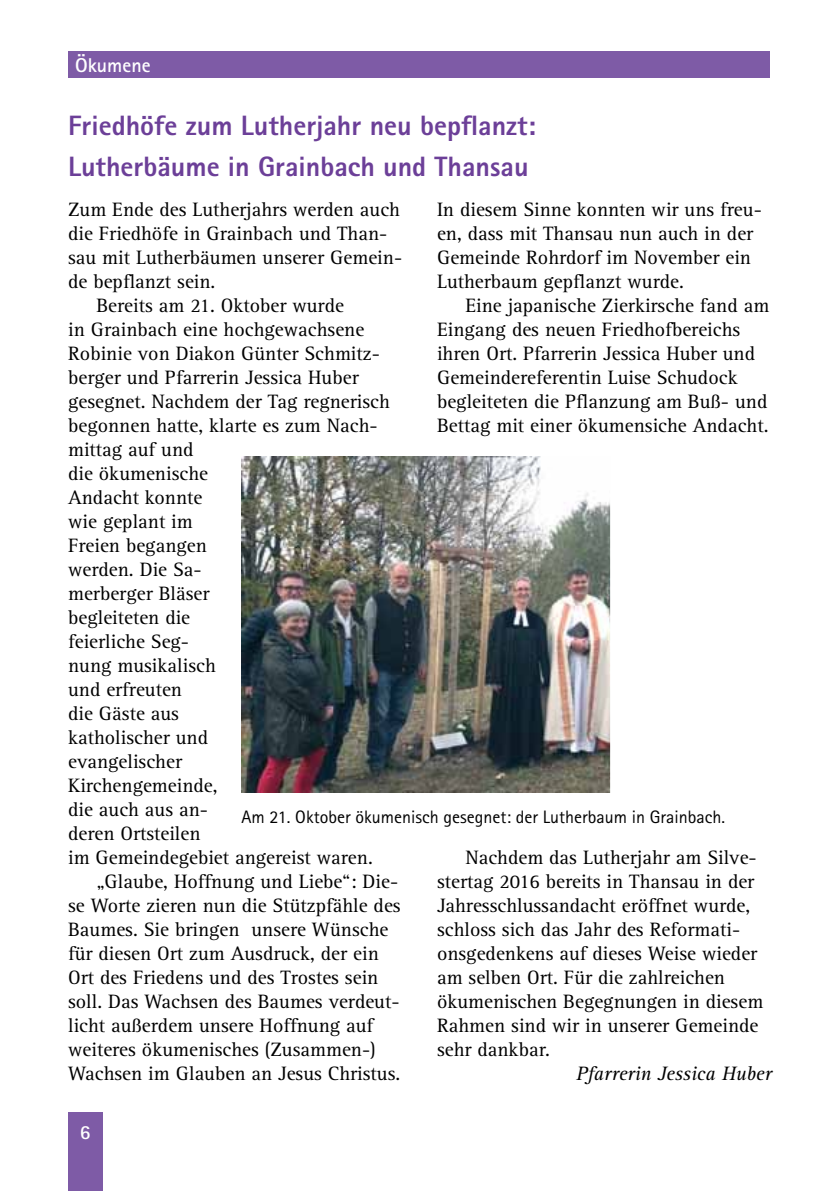
<style>
.page{position:relative;width:840px;height:1191px;background:#fff}
.page>*{position:absolute;margin:0;border:0;box-sizing:border-box;transform-origin:0 0}
.t1{font:800 28px/41px "Rotis Sans Serif";color:#6c3f98}
.t2{font:20px/24px "Rotis Serif";color:#000}
.t3{font:italic 20px "Rotis Serif";color:#000}
.t4{font:700 20px "Rotis Sans Serif";color:#fff}
.t5{font:18px "Rotis Sans Serif";color:#000}
</style>
<div class="page">
<div style="left:68px;top:51px;width:701px;height:26px;background:#7e5ba6"></div>
<div style="left:68px;top:1112px;width:34px;height:79px;background:#7e5ba6"></div>
<img style="left:241px;top:456px;width:368px;height:337px">
<div style="left:609px;top:448px;width:230px;height:353px;border:2px solid #fff"></div>
<p class="t4" style="left:75px;top:53px;width:77px">Ökumene</p>
<h1 class="t1" style="left:68px;top:105px;width:469px">Friedhöfe zum Lutherjahr neu bepflanzt:<br>Lutherbäume in Grainbach und Thansau</h1>
<p class="t2" style="left:68px;top:198px;width:333px">Zum Ende des Lutherjahrs werden auch</p>
<p class="t2" style="left:68px;top:222px;width:320px">die Friedhöfe in Grainbach und Than-</p>
<p class="t2" style="left:68px;top:246px;width:335px">sau mit Lutherbäumen unserer Gemein-</p>
<p class="t2" style="left:68px;top:270px;width:149px">de bepflanzt sein.</p>
<p class="t2" style="left:96px;top:294px;width:249px">Bereits am 21. Oktober wurde</p>
<p class="t2" style="left:68px;top:318px;width:297px">in Grainbach eine hochgewachsene</p>
<p class="t2" style="left:68px;top:342px;width:313px">Robinie von Diakon Günter Schmitz-</p>
<p class="t2" style="left:68px;top:366px;width:292px">berger und Pfarrerin Jessica Huber</p>
<p class="t2" style="left:68px;top:390px;width:323px">gesegnet. Nachdem der Tag regnerisch</p>
<p class="t2" style="left:68px;top:414px;width:311px">begonnen hatte, klarte es zum Nach-</p>
<p class="t2" style="left:68px;top:438px;width:127px">mittag auf und</p>
<p class="t2" style="left:68px;top:462px;width:141px">die ökumenische</p>
<p class="t2" style="left:68px;top:486px;width:136px">Andacht konnte</p>
<p class="t2" style="left:68px;top:510px;width:126px">wie geplant im</p>
<p class="t2" style="left:68px;top:534px;width:140px">Freien begangen</p>
<p class="t2" style="left:68px;top:558px;width:135px">werden. Die Sa-</p>
<p class="t2" style="left:68px;top:582px;width:143px">merberger Bläser</p>
<p class="t2" style="left:68px;top:606px;width:123px">begleiteten die</p>
<p class="t2" style="left:68px;top:630px;width:122px">feierliche Seg-</p>
<p class="t2" style="left:68px;top:654px;width:149px">nung musikalisch</p>
<p class="t2" style="left:68px;top:678px;width:115px">und erfreuten</p>
<p class="t2" style="left:68px;top:702px;width:112px">die Gäste aus</p>
<p class="t2" style="left:68px;top:726px;width:141px">katholischer und</p>
<p class="t2" style="left:68px;top:750px;width:115px">evangelischer</p>
<p class="t2" style="left:68px;top:774px;width:151px">Kirchengemeinde,</p>
<p class="t2" style="left:68px;top:798px;width:141px">die auch aus an-</p>
<p class="t2" style="left:68px;top:822px;width:134px">deren Ortsteilen</p>
<p class="t2" style="left:68px;top:846px;width:306px">im Gemeindegebiet angereist waren.</p>
<p class="t2" style="left:96px;top:870px;width:303px">„Glaube, Hoffnung und Liebe“: Die-</p>
<p class="t2" style="left:68px;top:894px;width:334px">se Worte zieren nun die Stützpfähle des</p>
<p class="t2" style="left:68px;top:918px;width:321px">Baumes. Sie bringen unsere Wünsche</p>
<p class="t2" style="left:68px;top:942px;width:312px">für diesen Ort zum Ausdruck, der ein</p>
<p class="t2" style="left:68px;top:966px;width:311px">Ort des Friedens und des Trostes sein</p>
<p class="t2" style="left:68px;top:990px;width:333px">soll. Das Wachsen des Baumes verdeut-</p>
<p class="t2" style="left:68px;top:1014px;width:306px">licht außerdem unsere Hoffnung auf</p>
<p class="t2" style="left:68px;top:1038px;width:309px">weiteres ökumenisches (Zusammen-)</p>
<p class="t2" style="left:68px;top:1062px;width:333px">Wachsen im Glauben an Jesus Christus.</p>
<p class="t2" style="left:437px;top:198px;width:326px">In diesem Sinne konnten wir uns freu&shy;en, dass mit Thansau nun auch in der Gemeinde Rohrdorf im November ein Lutherbaum gepflanzt wurde.</p>
<p class="t2" style="left:437px;top:294px;width:333px;text-indent:28px">Eine japanische Zierkirsche fand am Eingang des neuen Friedhofbereichs ihren Ort. Pfarrerin Jessica Huber und Gemeindereferentin Luise Schudock begleiteten die Pflanzung am Buß- und Bettag mit einer ökumensiche Andacht.</p>
<p class="t5" style="left:241px;top:806px;width:485px">Am 21. Oktober ökumenisch gesegnet: der Lutherbaum in Grainbach.</p>
<p class="t2" style="left:437px;top:846px;width:327px;text-indent:28px">Nachdem das Lutherjahr am Silve&shy;stertag 2016 bereits in Thansau in der Jahresschlussandacht eröffnet wurde, schloss sich das Jahr des Reformati&shy;onsgedenkens auf dieses Weise wieder am selben Ort. Für die zahlreichen ökumenischen Begegnungen in diesem Rahmen sind wir in unserer Gemeinde sehr dankbar.</p>
<p class="t3" style="left:576px;top:1062px;width:197px">Pfarrerin Jessica Huber</p>
<p class="t4" style="left:80px;top:1119px;width:12px">6</p>
</div>
